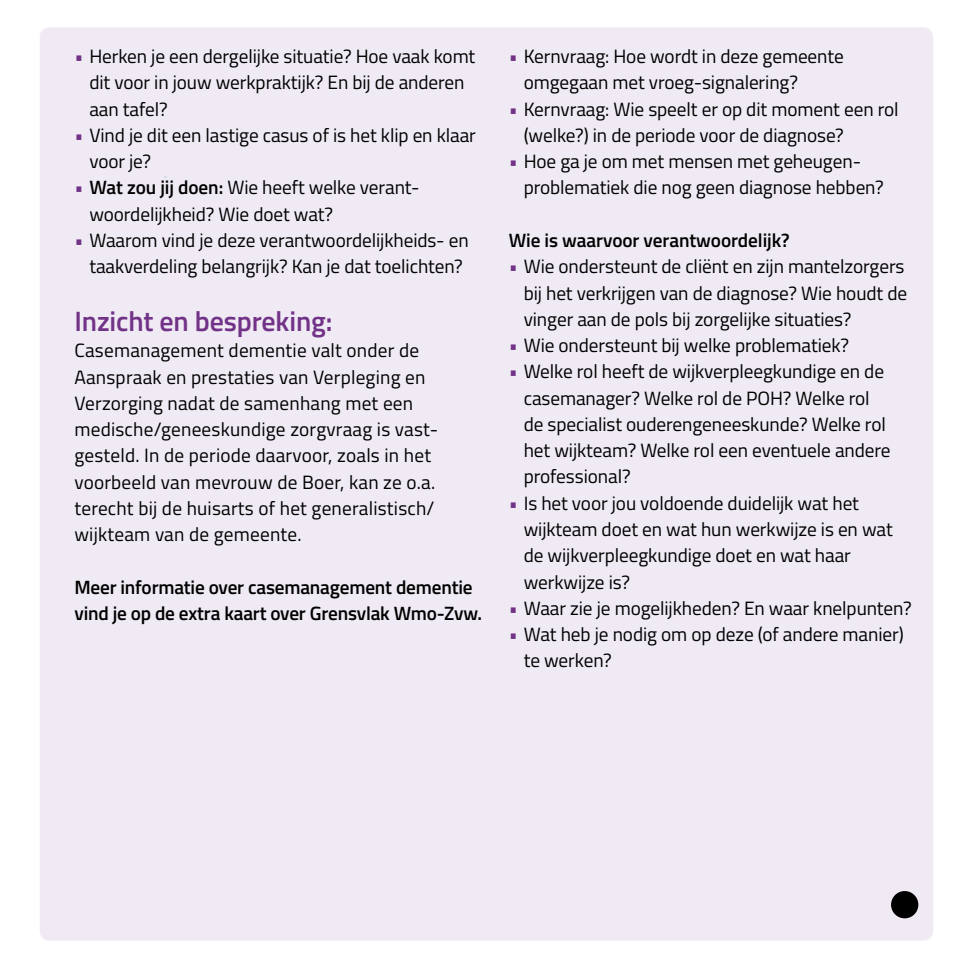
<style>
.page{position:relative;width:968px;height:968px;background:#fff}
.page>*{position:absolute;margin:0;border:0;box-sizing:border-box;transform-origin:0 0}
.t1{font:600 28px "Titillium Web";letter-spacing:-.005em;color:#713287}
.t2{font:19.25px/26.2px "Titillium Web";letter-spacing:-.005em;color:#000}
.t3{font:600 19.25px/26.2px "Titillium Web";letter-spacing:-.01em;color:#000}
.s1{color:#713287}
.s2{font-weight:600}
</style>
<div class="page">
<div style="left:40px;top:27px;width:893px;height:913px;background:#efeaf3;border-radius:10px"></div>
<div style="left:890px;top:890px;width:28px;height:28px;background:#000;border-radius:50%"></div>
<p class="t2" style="left:89px;top:42px;width:387px;text-indent:-15px"><span class="s1">•</span> Herken je een dergelijke situatie? Hoe vaak komt dit voor in jouw werkpraktijk? En bij de anderen aan tafel?</p>
<p class="t2" style="left:89px;top:121px;width:388px;text-indent:-15px"><span class="s1">•</span> Vind je dit een lastige casus of is het klip en klaar voor je?</p>
<p class="t2" style="left:89px;top:173px;width:332px;text-indent:-15px"><span class="s1">•</span> <span class="s2">Wat zou jij doen:</span> Wie heeft welke verant&shy;woordelijkheid? Wie doet wat?</p>
<p class="t2" style="left:74px;top:226px;width:396px;text-align:center"><span class="s1">•</span> Waarom vind je deze verantwoordelijkheids- en taakverdeling belangrijk? Kan je dat toelichten?</p>
<h2 class="t1" style="left:74px;top:300px;width:259px">Inzicht en bespreking:</h2>
<p class="t2" style="left:74px;top:336px;width:365px">Casemanagement dementie valt onder de Aanspraak en prestaties van Verpleging en Verzorging nadat de samenhang met een medische/geneeskundige zorgvraag is vast&shy;gesteld. In de periode daarvoor, zoals in het voorbeeld van mevrouw de Boer, kan ze o.a. terecht bij de huisarts of het generalistisch/ wijkteam van de gemeente.</p>
<h3 class="t3" style="left:74px;top:572px;width:409px">Meer informatie over casemanagement dementie vind je op de extra kaart over Grensvlak Wmo-Zvw.</h3>
<p class="t2" style="left:523px;top:42px;width:321px;text-indent:-15px"><span class="s1">•</span> Kernvraag: Hoe wordt in deze gemeente omgegaan met vroeg-signalering?</p>
<p class="t2" style="left:523px;top:95px;width:376px;text-indent:-15px"><span class="s1">•</span> Kernvraag: Wie speelt er op dit moment een rol (welke?) in de periode voor de diagnose?</p>
<p class="t2" style="left:523px;top:147px;width:361px;text-indent:-15px"><span class="s1">•</span> Hoe ga je om met mensen met geheugen&shy;problematiek die nog geen diagnose hebben?</p>
<h3 class="t3" style="left:508px;top:226px;width:282px">Wie is waarvoor verantwoordelijk?</h3>
<p class="t2" style="left:523px;top:252px;width:385px;text-indent:-15px"><span class="s1">•</span> Wie ondersteunt de cliënt en zijn mantelzorgers bij het verkrijgen van de diagnose? Wie houdt de vinger aan de pols bij zorgelijke situaties?</p>
<p class="t2" style="left:508px;top:331px;width:342px"><span class="s1">•</span> Wie ondersteunt bij welke problematiek?</p>
<p class="t2" style="left:523px;top:357px;width:368px;text-indent:-15px"><span class="s1">•</span> Welke rol heeft de wijkverpleegkundige en de casemanager? Welke rol de POH? Welke rol de specialist ouderengeneeskunde? Welke rol het wijkteam? Welke rol een eventuele andere professional?</p>
<p class="t2" style="left:523px;top:489px;width:370px;text-indent:-15px"><span class="s1">•</span> Is het voor jou voldoende duidelijk wat het wijkteam doet en wat hun werkwijze is en wat de wijkverpleegkundige doet en wat haar werkwijze is?</p>
<p class="t2" style="left:508px;top:594px;width:404px"><span class="s1">•</span> Waar zie je mogelijkheden? En waar knelpunten?</p>
<p class="t2" style="left:523px;top:620px;width:381px;text-indent:-15px"><span class="s1">•</span> Wat heb je nodig om op deze (of andere manier) te werken?</p>
</div>
